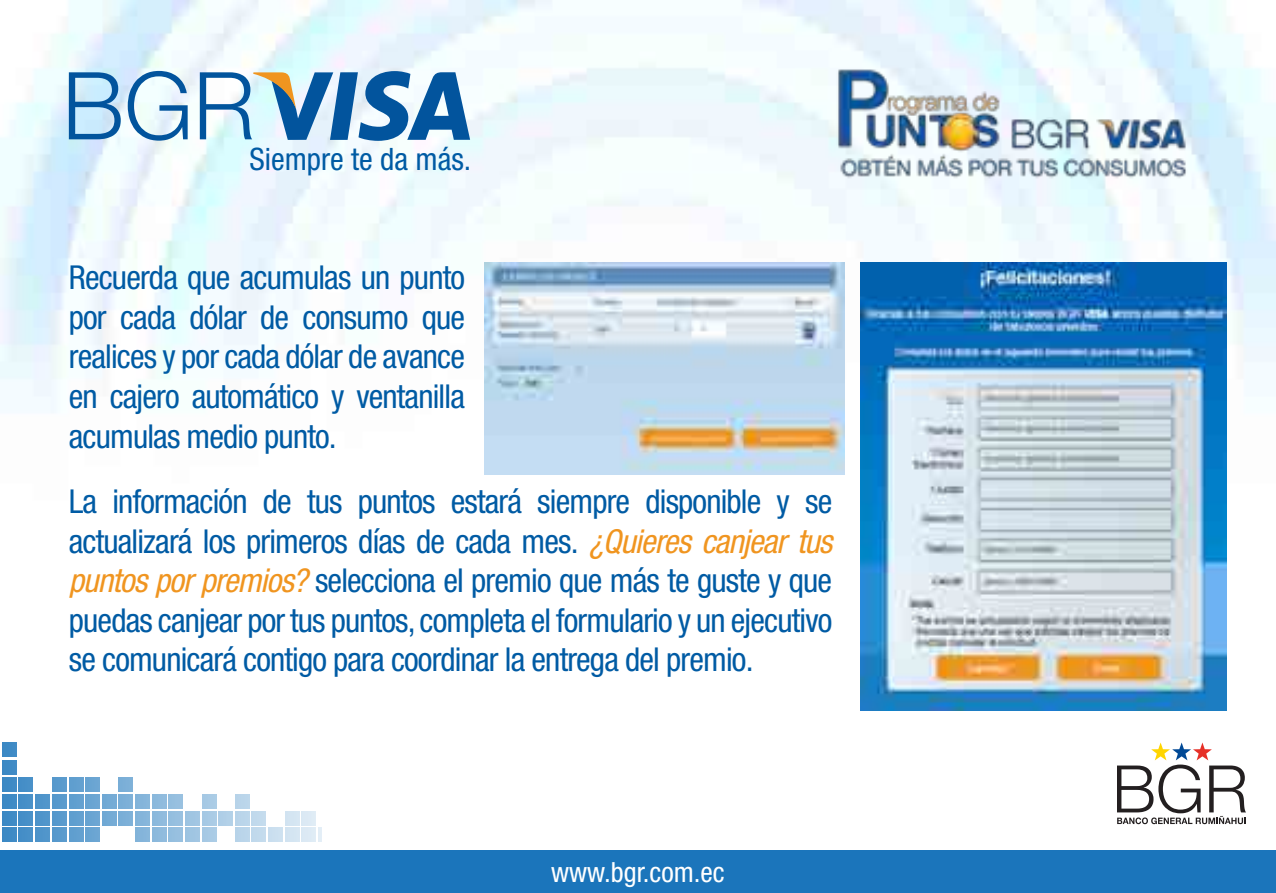
<style>
.page{position:relative;width:1276px;height:893px;background:#fff}
.page>*{position:absolute;margin:0;border:0;box-sizing:border-box;transform-origin:0 0}
.t1{font:condensed 33px/39.6px "Helvetica Neue";letter-spacing:-.025em;color:#005ba4;text-align:justify}
.t2{font:condensed 30.9px "Helvetica Neue";color:#005ba4}
.t3{font:condensed 27.9px "Helvetica Neue";color:#fff}
.s1{font-style:italic;color:#f09520}
</style>
<div class="page">
<img style="left:0;top:0;width:1276px;height:851px">
<div style="left:52px;top:777px;width:15px;height:14px;background:#589acd"></div>
<div style="left:52px;top:794px;width:15px;height:14px;background:#589acd"></div>
<div style="left:52px;top:811px;width:15px;height:14px;background:#589acd"></div>
<div style="left:52px;top:828px;width:15px;height:14px;background:#589acd"></div>
<div style="left:69px;top:777px;width:14px;height:14px;background:#609fcf"></div>
<div style="left:69px;top:794px;width:14px;height:14px;background:#609fcf"></div>
<div style="left:69px;top:811px;width:14px;height:14px;background:#609fcf"></div>
<div style="left:69px;top:828px;width:14px;height:14px;background:#609fcf"></div>
<div style="left:85px;top:777px;width:15px;height:14px;background:#6aa5d2"></div>
<div style="left:85px;top:794px;width:15px;height:14px;background:#6aa5d2"></div>
<div style="left:85px;top:811px;width:15px;height:14px;background:#6aa5d2"></div>
<div style="left:85px;top:828px;width:15px;height:14px;background:#6aa5d2"></div>
<div style="left:102px;top:794px;width:14px;height:14px;background:#73aad5"></div>
<div style="left:102px;top:811px;width:14px;height:14px;background:#73aad5"></div>
<div style="left:119px;top:777px;width:14px;height:14px;background:#7cafd8"></div>
<div style="left:119px;top:794px;width:14px;height:14px;background:#7cafd8"></div>
<div style="left:119px;top:811px;width:14px;height:14px;background:#7cafd8"></div>
<div style="left:135px;top:794px;width:15px;height:14px;background:#84b4da"></div>
<div style="left:135px;top:811px;width:15px;height:14px;background:#84b4da"></div>
<div style="left:135px;top:828px;width:15px;height:14px;background:#84b4da"></div>
<div style="left:152px;top:794px;width:14px;height:14px;background:#8dbadd"></div>
<div style="left:152px;top:811px;width:14px;height:14px;background:#8dbadd"></div>
<div style="left:152px;top:828px;width:14px;height:14px;background:#8dbadd"></div>
<div style="left:169px;top:794px;width:14px;height:14px;background:#97c0e0"></div>
<div style="left:169px;top:811px;width:14px;height:14px;background:#97c0e0"></div>
<div style="left:169px;top:828px;width:14px;height:14px;background:#97c0e0"></div>
<div style="left:185px;top:811px;width:15px;height:14px;background:#9fc5e2"></div>
<div style="left:185px;top:828px;width:15px;height:14px;background:#9fc5e2"></div>
<div style="left:202px;top:794px;width:14px;height:14px;background:#a8cae5"></div>
<div style="left:202px;top:811px;width:14px;height:14px;background:#a8cae5"></div>
<div style="left:202px;top:828px;width:14px;height:14px;background:#a8cae5"></div>
<div style="left:218px;top:811px;width:15px;height:14px;background:#b1cfe7"></div>
<div style="left:235px;top:794px;width:14px;height:14px;background:#bad5ea"></div>
<div style="left:235px;top:811px;width:14px;height:14px;background:#bad5ea"></div>
<div style="left:235px;top:828px;width:14px;height:14px;background:#bad5ea"></div>
<div style="left:252px;top:811px;width:14px;height:14px;background:#c2daec"></div>
<div style="left:252px;top:828px;width:14px;height:14px;background:#c2daec"></div>
<div style="left:268px;top:828px;width:15px;height:14px;background:#cce0ef"></div>
<div style="left:285px;top:811px;width:14px;height:14px;background:#d4e5f2"></div>
<div style="left:285px;top:828px;width:14px;height:14px;background:#d4e5f2"></div>
<div style="left:302px;top:811px;width:14px;height:14px;background:#ddeaf4"></div>
<div style="left:302px;top:828px;width:14px;height:14px;background:#ddeaf4"></div>
<svg style="left:318px;top:828px;width:15px;height:14px"></svg>
<div style="left:334px;top:811px;width:14px;height:14px;background:#fff"></div>
<div style="left:351px;top:811px;width:14px;height:14px;background:#fff"></div>
<div style="left:334px;top:828px;width:14px;height:14px;background:#fff"></div>
<div style="left:2px;top:777px;width:14px;height:14px;background:#3c89c5"></div>
<div style="left:2px;top:760px;width:14px;height:15px;background:#3c89c5"></div>
<div style="left:2px;top:742px;width:14px;height:15px;background:#3c89c5"></div>
<div style="left:2px;top:794px;width:14px;height:14px;background:#3c89c5"></div>
<div style="left:2px;top:811px;width:14px;height:14px;background:#3c89c5"></div>
<div style="left:2px;top:828px;width:14px;height:14px;background:#3c89c5"></div>
<div style="left:18px;top:777px;width:15px;height:14px;background:#468fc8"></div>
<div style="left:18px;top:794px;width:15px;height:14px;background:#468fc8"></div>
<div style="left:18px;top:811px;width:15px;height:14px;background:#468fc8"></div>
<div style="left:18px;top:828px;width:15px;height:14px;background:#468fc8"></div>
<div style="left:35px;top:794px;width:15px;height:14px;background:#4f94ca"></div>
<div style="left:35px;top:811px;width:15px;height:14px;background:#4f94ca"></div>
<div style="left:35px;top:828px;width:15px;height:14px;background:#4f94ca"></div>
<svg style="left:1117px;top:742px;width:129px;height:82px"></svg>
<div style="left:0;top:851px;width:1276px;height:42px;background:#1b75bb"></div>
<svg style="left:69px;top:72px;width:52px;height:67px;background:#7fb0d6"></svg>
<svg style="left:128px;top:71px;width:60px;height:70px"></svg>
<svg style="left:200px;top:71px;width:270px;height:70px"></svg>
<img style="left:818px;top:57px;width:388px;height:134px">
<img style="left:860px;top:263px;width:366px;height:447px">
<img style="left:485px;top:263px;width:359px;height:212px">
<p class="t2" style="left:249px;top:142px;width:223px">Siempre te da más.</p>
<p class="t1" style="left:69px;top:257px;width:398px">Recuerda que acumulas un punto por cada dólar de consumo que realices y por cada dólar de avance en cajero automático y ventanilla acumulas medio punto.</p>
<p class="t1" style="left:69px;top:481px;width:765px">La información de tus puntos estará siempre disponible y se actualizará los primeros días de cada mes. <span class="s1">¿Quieres canjear tus puntos por premios?</span> selecciona el premio que más te guste y que puedas canjear por tus puntos, completa el formulario y un ejecutivo se comunicará contigo para coordinar la entrega del premio.</p>
<p class="t3" style="left:551px;top:855px;width:175px">www.bgr.com.ec</p>
</div>
